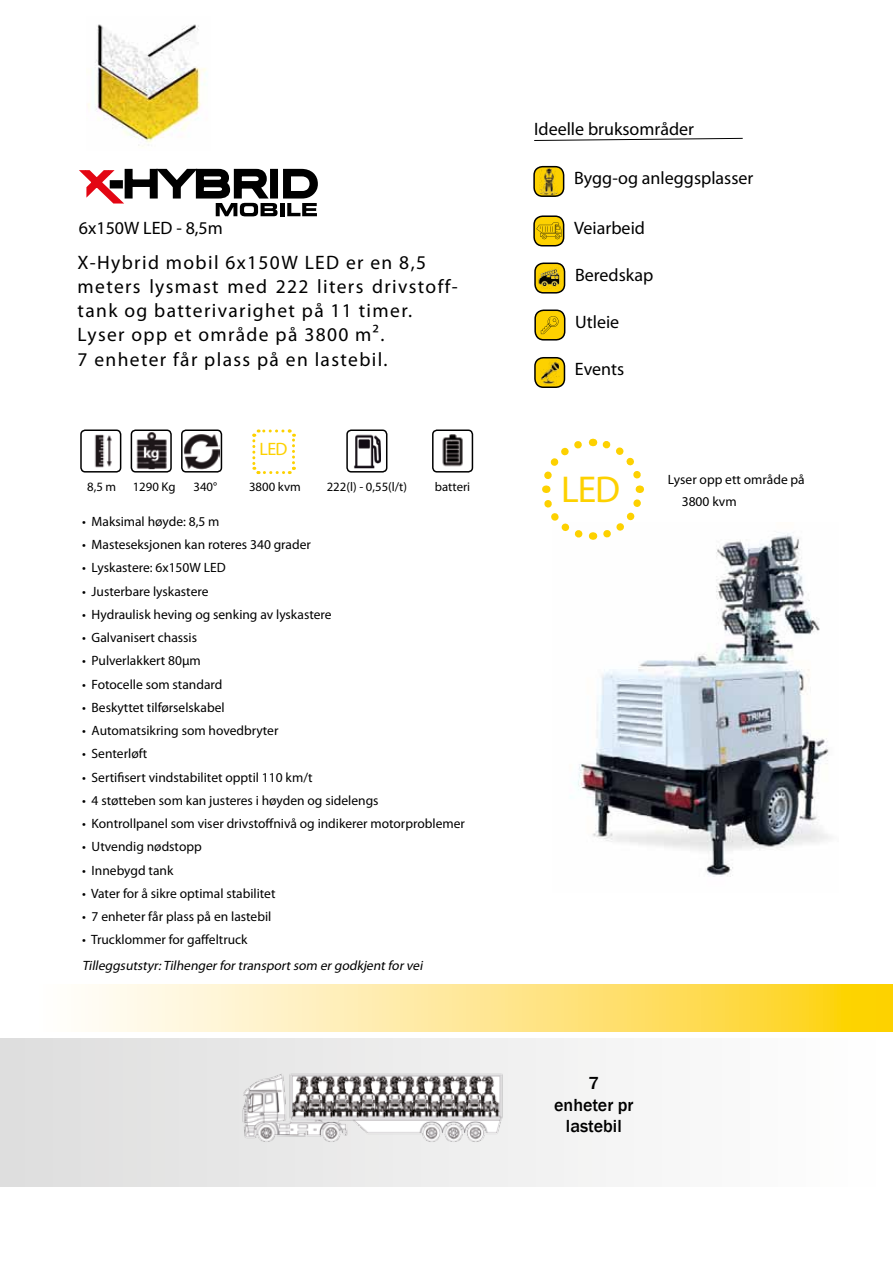
<style>
.page{position:relative;width:893px;height:1263px;background:#fff}
.page>*{position:absolute;margin:0;border:0;box-sizing:border-box;transform-origin:0 0}
.t1{font:37.5px "Myriad Pro";color:#fdd100}
.t2{font:19.5px/24px "Myriad Pro";letter-spacing:.07em;color:#000}
.t3{font:18px "Myriad Pro";color:#000}
.t4{font:500 18px/21.6px "Franklin Gothic";color:#000;text-align:center}
.t5{font:18px "Myriad Pro";color:#fdd100}
.t6{font:13.5px/22.2px "Myriad Pro";color:#000}
.t7{font:italic 13.5px/25.5px "Myriad Pro";color:#000}
.t8{font:12.75px "Myriad Pro";color:#000}
.s1{font-style:normal}
</style>
<div class="page">
<img style="left:88px;top:24px;width:119px;height:123px">
<svg style="left:534px;top:138px;width:209px;height:3px"></svg>
<div style="left:535px;top:358px;width:29px;height:29px;background:#fdd100;border-radius:9px"></div>
<img style="left:541px;top:361px;width:18px;height:23px">
<div style="left:534px;top:357px;width:31px;height:31px;border:2px solid #000;border-radius:9px"></div>
<div style="left:535px;top:263px;width:30px;height:30px;background:#fdd100;border-radius:9px"></div>
<img style="left:538px;top:269px;width:22px;height:20px">
<div style="left:534px;top:263px;width:31px;height:31px;border:2px solid #000;border-radius:9px"></div>
<div style="left:534px;top:167px;width:30px;height:29px;background:#fdd100;border-radius:9px"></div>
<img style="left:539px;top:169px;width:19px;height:25px">
<div style="left:533px;top:166px;width:31px;height:31px;border:2px solid #000;border-radius:9px"></div>
<div style="left:534px;top:216px;width:30px;height:30px;background:#fdd100;border-radius:9px"></div>
<div style="left:533px;top:215px;width:31px;height:31px;border:2px solid #000;border-radius:9px"></div>
<div style="left:535px;top:310px;width:30px;height:30px;background:#fdd100;border-radius:9px"></div>
<div style="left:534px;top:309px;width:31px;height:32px;border:2px solid #000;border-radius:9px"></div>
<img style="left:94px;top:434px;width:18px;height:34px">
<div style="left:80px;top:429px;width:41px;height:44px;border:2px solid #000;border-radius:4px"></div>
<img style="left:136px;top:432px;width:31px;height:37px">
<div style="left:131px;top:429px;width:41px;height:44px;border:2px solid #000;border-radius:4px"></div>
<img style="left:184px;top:434px;width:35px;height:36px">
<div style="left:181px;top:429px;width:41px;height:44px;border:2px solid #000;border-radius:4px"></div>
<div style="left:432px;top:429px;width:41px;height:44px;border:2px solid #000;border-radius:4px"></div>
<svg style="left:252px;top:429px;width:44px;height:46px"></svg>
<svg style="left:88px;top:985px;width:805px;height:46px;background:#fee688"></svg>
<div style="left:0;top:1038px;width:893px;height:148px;background:linear-gradient(to right,#dedede,#fff)"></div>
<img style="left:240px;top:1071px;width:267px;height:72px">
<svg style="left:541px;top:316px;width:18px;height:18px"></svg>
<svg style="left:536px;top:223px;width:25px;height:16px"></svg>
<img style="left:442px;top:434px;width:21px;height:33px">
<div style="left:346px;top:429px;width:41px;height:44px;border:2px solid #000;border-radius:4px"></div>
<img style="left:354px;top:434px;width:27px;height:35px">
<svg style="left:79px;top:168px;width:239px;height:48px"></svg>
<img style="left:575px;top:533px;width:254px;height:344px">
<svg style="left:542px;top:438px;width:105px;height:106px"></svg>
<p class="t3" style="left:79px;top:216px;width:146px">6x150W LED - 8,5m</p>
<p class="t2" style="left:78px;top:251px;width:382px">X-Hybrid mobil 6x150W LED er en 8,5 meters lysmast med 222 liters drivstoff&shy;tank og batterivarighet på 11 timer.<br>Lyser opp et område på 3800 m².<br>7 enheter får plass på en lastebil.</p>
<p class="t3" style="left:534px;top:118px;width:161px">Ideelle bruksområder</p>
<p class="t3" style="left:574px;top:167px;width:181px">Bygg-og anleggsplasser</p>
<p class="t3" style="left:574px;top:217px;width:72px">Veiarbeid</p>
<p class="t3" style="left:575px;top:264px;width:80px">Beredskap</p>
<p class="t3" style="left:575px;top:311px;width:46px">Utleie</p>
<p class="t3" style="left:575px;top:358px;width:51px">Events</p>
<p class="t5" style="left:260px;top:438px;width:29px">LED</p>
<p class="t8" style="left:249px;top:479px;width:53px">3800 kvm</p>
<p class="t8" style="left:327px;top:479px;width:82px">222(l) - 0,55(l/t)</p>
<p class="t1" style="left:561px;top:466px;width:60px">LED</p>
<p class="t6" style="left:682px;top:468px;width:124px;text-indent:-14px">Lyser opp ett område på<br>3800 kvm</p>
<p class="t8" style="left:87px;top:479px;width:31px">8,5 m</p>
<p class="t8" style="left:133px;top:479px;width:44px">1290 Kg</p>
<p class="t8" style="left:194px;top:479px;width:25px">340°</p>
<p class="t8" style="left:435px;top:479px;width:37px">batteri</p>
<p class="t6" style="left:82px;top:510px;width:139px">• Maksimal høyde: 8,5 m</p>
<p class="t6" style="left:82px;top:533px;width:230px">• Masteseksjonen kan roteres 340 grader</p>
<p class="t6" style="left:82px;top:557px;width:145px">• Lyskastere: 6x150W LED</p>
<p class="t6" style="left:82px;top:580px;width:128px">• Justerbare lyskastere</p>
<p class="t6" style="left:82px;top:603px;width:251px">• Hydraulisk heving og senking av lyskastere</p>
<p class="t6" style="left:82px;top:626px;width:117px">• Galvanisert chassis</p>
<p class="t6" style="left:82px;top:650px;width:120px">• Pulverlakkert 80μm</p>
<p class="t6" style="left:82px;top:673px;width:142px">• Fotocelle som standard</p>
<p class="t6" style="left:82px;top:696px;width:144px">• Beskyttet tilførselskabel</p>
<p class="t6" style="left:82px;top:719px;width:198px">• Automatsikring som hovedbryter</p>
<p class="t6" style="left:82px;top:743px;width:67px">• Senterløft</p>
<p class="t6" style="left:82px;top:766px;width:232px">• Sertifisert vindstabilitet opptil 110 km/t</p>
<p class="t6" style="left:82px;top:789px;width:298px">• 4 støtteben som kan justeres i høyden og sidelengs</p>
<p class="t6" style="left:82px;top:812px;width:384px">• Kontrollpanel som viser drivstoffnivå og indikerer motorproblemer</p>
<p class="t6" style="left:82px;top:836px;width:121px">• Utvendig nødstopp</p>
<p class="t6" style="left:82px;top:859px;width:93px">• Innebygd tank</p>
<p class="t6" style="left:82px;top:882px;width:195px">• Vater for å sikre optimal stabilitet</p>
<p class="t6" style="left:82px;top:905px;width:191px">• 7 enheter får plass på en lastebil</p>
<p class="t7" style="left:82px;top:927px;width:345px"><span class="s1">• Trucklommer for gaffeltruck<br></span>Tilleggsutstyr:Tilhengerfortransportsom ergodkjentforvei</p>
<p class="t4" style="left:554px;top:1072px;width:81px">7<br>enheter pr lastebil</p>
</div>
